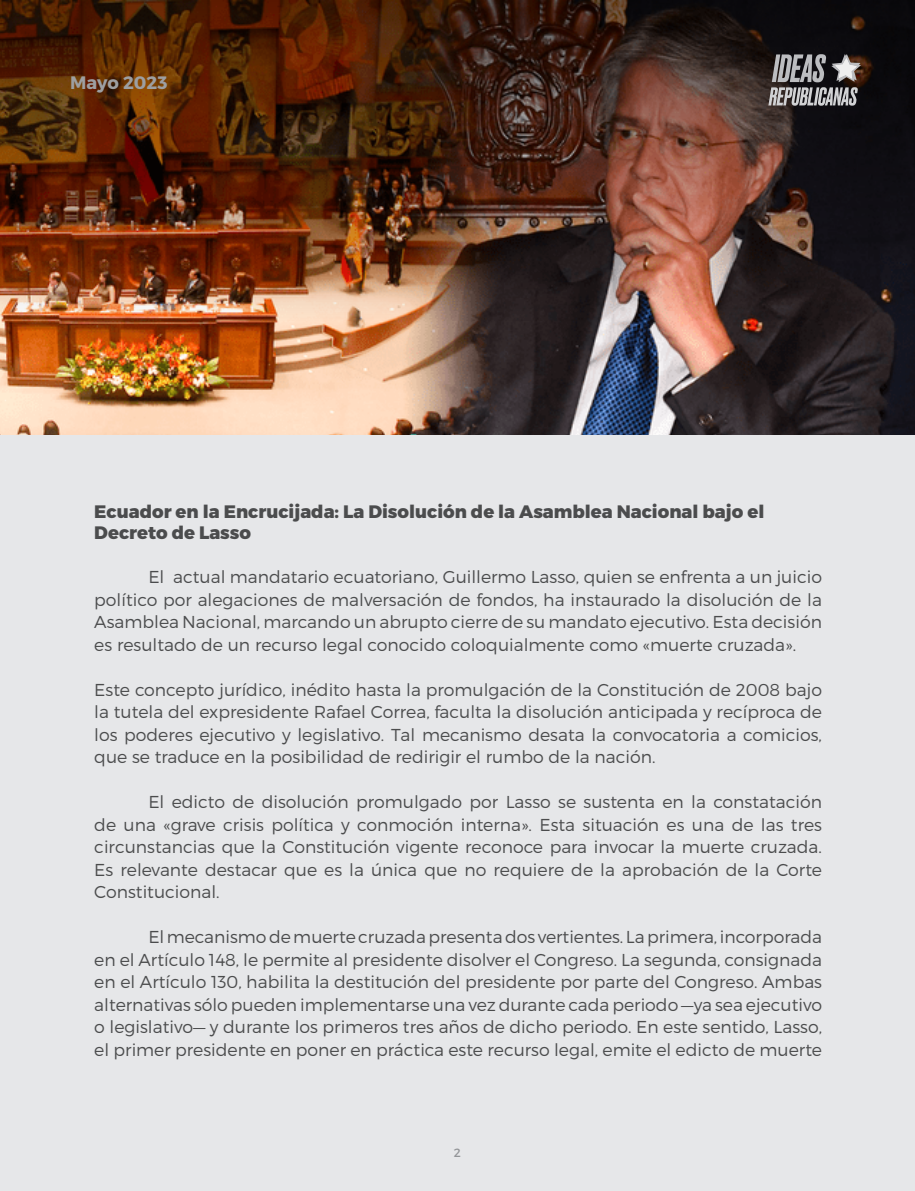
<style>
.page{position:relative;width:915px;height:1191px;background:#fff}
.page>*{position:absolute;margin:0;border:0;box-sizing:border-box;transform-origin:0 0}
.t1{font:18px "Trueno Ex Bd";color:#4b4c4d}
.t2{font:18px "Trueno Bd";color:#9d9fa2}
.t3{font:17.25px/22.5px "Trueno Lt";color:#4b4c4d;text-align:justify}
.t4{font:12px "Trueno Rg";color:#939598}
</style>
<div class="page">
<div style="left:0;top:0;width:914px;height:1191px;background:#e6e7e9"></div>
<img style="left:0;top:321px;width:914px;height:113px">
<img style="left:0;top:0;width:914px;height:321px">
<svg style="left:768px;top:54px;width:92px;height:52px;background:#696667"></svg>
<img style="left:835px;top:58px;width:21px;height:21px">
<p class="t2" style="left:70px;top:71px;width:99px">Mayo 2023</p>
<p class="t1" style="left:94px;top:500px;width:671px">Ecuador en la Encrucijada: La Disolución de la Asamblea Nacional bajo el</p>
<p class="t1" style="left:94px;top:521px;width:158px">Decreto de Lasso</p>
<p class="t3" style="left:94px;top:565px;width:729px;text-indent:54px">El actual mandatario ecuatoriano, Guillermo Lasso, quien se enfrenta a un juicio político por alegaciones de malversación de fondos, ha instaurado la disolución de la Asamblea Nacional, marcando un abrupto cierre de su mandato ejecutivo. Esta decisión es resultado de un recurso legal conocido coloquialmente como «muerte cruzada».</p>
<p class="t3" style="left:94px;top:678px;width:729px">Este concepto jurídico, inédito hasta la promulgación de la Constitución de 2008 bajo la tutela del expresidente Rafael Correa, faculta la disolución anticipada y recíproca de los poderes ejecutivo y legislativo. Tal mecanismo desata la convocatoria a comicios, que se traduce en la posibilidad de redirigir el rumbo de la nación.</p>
<p class="t3" style="left:94px;top:790px;width:729px;text-indent:54px">El edicto de disolución promulgado por Lasso se sustenta en la constatación de una «grave crisis política y conmoción interna». Esta situación es una de las tres circunstancias que la Constitución vigente reconoce para invocar la muerte cruzada.<br>Es relevante destacar que es la única que no requiere de la aprobación de la Corte Constitucional.</p>
<p class="t3" style="left:94px;top:925px;width:729px;text-indent:54px">El mecanismo de muerte cruzada presenta dos vertientes. La primera, incorporada en el Artículo 148, le permite al presidente disolver el Congreso. La segunda, consignada en el Artículo 130, habilita la destitución del presidente por parte del Congreso. Ambas alternativas sólo pueden implementarse una vez durante cada periodo —ya sea ejecutivo o legislativo— y durante los primeros tres años de dicho periodo. En este sentido, Lasso, el primer presidente en poner en práctica este recurso legal, emite el edicto de muerte</p>
<p class="t4" style="left:454px;top:1145px;width:9px">2</p>
</div>
